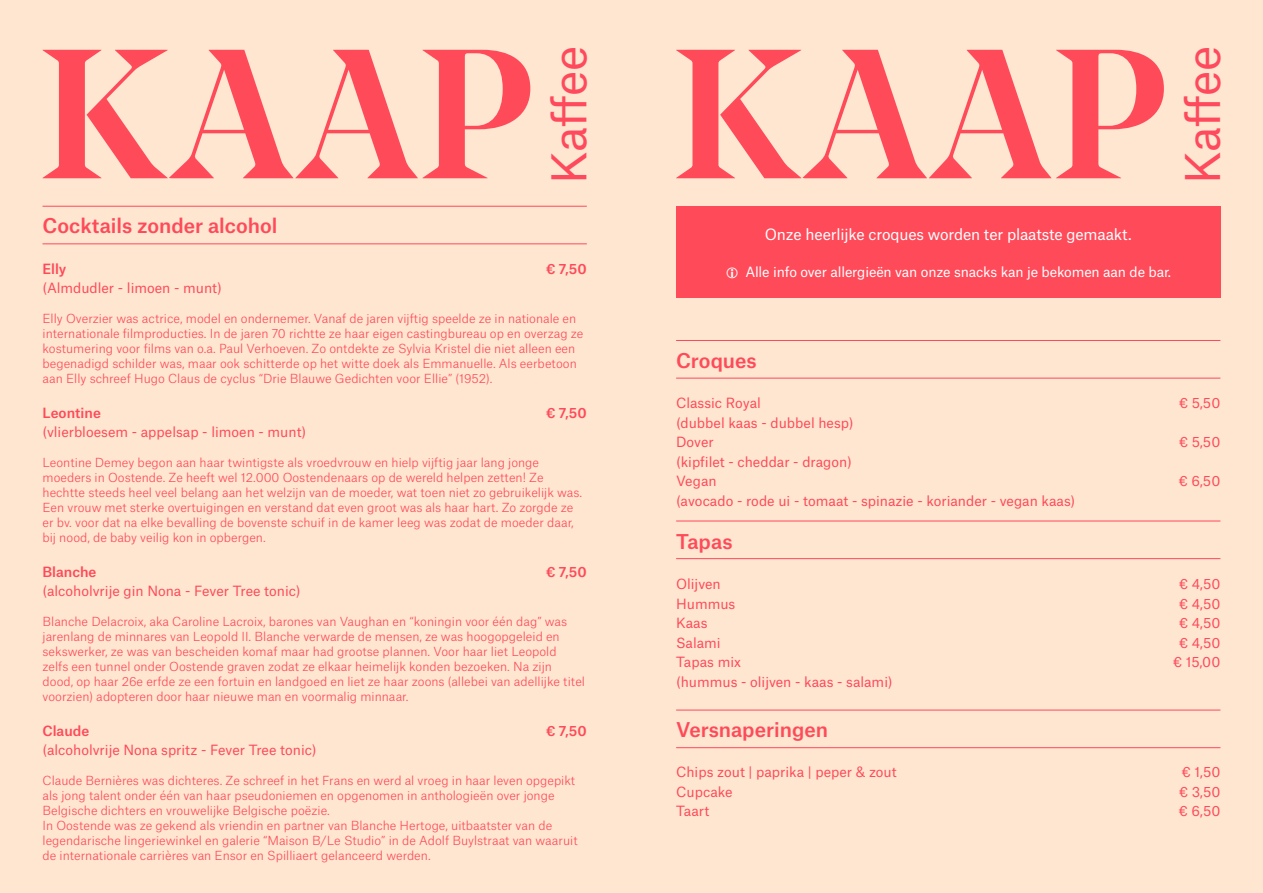
<style>
.page{position:relative;width:1263px;height:893px;background:#fee6d0}
.page>*{position:absolute;margin:0;border:0;box-sizing:border-box;transform-origin:0 0}
.t1{font:45.75px "Atlas Grotesk";letter-spacing:-.01em;color:#ff495c}
.t2{font:500 19.5px "Atlas Grotesk";color:#ff4a59}
.t3{font:15px "Atlas Grotesk";letter-spacing:-.01em;color:#fff}
.t4{font:13.5px "Atlas Grotesk";color:#ff4a59}
.t5{font:13.5px "Atlas Grotesk";letter-spacing:-.01em;color:#fff}
.t6{font:13.5px "Atlas Grotesk";color:#ff495c}
.t7{font:500 13.5px "Atlas Grotesk";color:#ff4a59}
.t8{font:300 12px/15px "Atlas Grotesk";color:#ff4a59}
</style>
<div class="page">
<svg style="left:676px;top:50px;width:488px;height:128px"></svg>
<hr style="left:676px;top:378px;width:544px;height:1px;background:#ff495c">
<hr style="left:676px;top:340px;width:544px;height:1px;background:#ff495c">
<hr style="left:676px;top:558px;width:544px;height:1px;background:#ff495c">
<hr style="left:676px;top:521px;width:544px;height:1px;background:#ff495c">
<hr style="left:676px;top:747px;width:544px;height:1px;background:#ff495c">
<hr style="left:676px;top:710px;width:544px;height:1px;background:#ff495c">
<hr style="left:43px;top:243px;width:544px;height:1px;background:#ff495c">
<hr style="left:43px;top:206px;width:544px;height:1px;background:#ff495c">
<svg style="left:43px;top:50px;width:487px;height:128px"></svg>
<div style="left:676px;top:207px;width:544px;height:91px;background:#ff4a59"></div>
<p class="t1" style="left:532px;top:184px;width:139px;rotate:-90deg">Kaffee</p>
<p class="t2" style="left:43px;top:210px;width:236px">Cocktails zonder alcohol</p>
<p class="t7" style="left:43px;top:258px;width:25px">Elly</p>
<p class="t7" style="left:546px;top:258px;width:42px">€ 7,50</p>
<p class="t4" style="left:43px;top:277px;width:181px">(Almdudler - limoen - munt)</p>
<p class="t8" style="left:43px;top:310px;width:542px">Elly Overzier was actrice, model en ondernemer. Vanaf de jaren vijftig speelde ze in nationale en internationale filmproducties. In de jaren 70 richtte ze haar eigen castingbureau op en overzag ze kostumering voor films van o.a. Paul Verhoeven. Zo ontdekte ze Sylvia Kristel die niet alleen een begenadigd schilder was, maar ook schitterde op het witte doek als Emmanuelle. Als eerbetoon aan Elly schreef Hugo Claus de cyclus “Drie Blauwe Gedichten voor Ellie” (1952).</p>
<p class="t7" style="left:43px;top:402px;width:60px">Leontine</p>
<p class="t7" style="left:546px;top:402px;width:42px">€ 7,50</p>
<p class="t4" style="left:43px;top:421px;width:265px">(vlierbloesem - appelsap - limoen - munt)</p>
<p class="t8" style="left:43px;top:454px;width:541px">Leontine Demey begon aan haar twintigste als vroedvrouw en hielp vijftig jaar lang jonge moeders in Oostende. Ze heeft wel 12.000 Oostendenaars op de wereld helpen zetten! Ze hechtte steeds heel veel belang aan het welzijn van de moeder, wat toen niet zo gebruikelijk was.<br>Een vrouw met sterke overtuigingen en verstand dat even groot was als haar hart. Zo zorgde ze er bv. voor dat na elke bevalling de bovenste schuif in de kamer leeg was zodat de moeder daar, bij nood, de baby veilig kon in opbergen.</p>
<p class="t7" style="left:43px;top:561px;width:55px">Blanche</p>
<p class="t7" style="left:546px;top:561px;width:42px">€ 7,50</p>
<p class="t4" style="left:43px;top:580px;width:260px">(alcoholvrije gin Nona - Fever Tree tonic)</p>
<p class="t8" style="left:43px;top:613px;width:544px">Blanche Delacroix, aka Caroline Lacroix, barones van Vaughan en “koningin voor één dag” was jarenlang de minnares van Leopold II. Blanche verwarde de mensen, ze was hoogopgeleid en sekswerker, ze was van bescheiden komaf maar had grootse plannen. Voor haar liet Leopold zelfs een tunnel onder Oostende graven zodat ze elkaar heimelijk konden bezoeken. Na zijn dood, op haar 26e erfde ze een fortuin en landgoed en liet ze haar zoons (allebei van adellijke titel voorzien) adopteren door haar nieuwe man en voormalig minnaar.</p>
<p class="t7" style="left:43px;top:720px;width:48px">Claude</p>
<p class="t7" style="left:546px;top:720px;width:42px">€ 7,50</p>
<p class="t4" style="left:43px;top:739px;width:276px">(alcoholvrije Nona spritz - Fever Tree tonic)</p>
<p class="t8" style="left:43px;top:772px;width:534px">Claude Bernières was dichteres. Ze schreef in het Frans en werd al vroeg in haar leven opgepikt als jong talent onder één van haar pseudoniemen en opgenomen in anthologieën over jonge<br>Belgische dichters en vrouwelijke Belgische poëzie.</p>
<p class="t8" style="left:43px;top:817px;width:537px">In Oostende was ze gekend als vriendin en partner van Blanche Hertoge, uitbaatster van de legendarische lingeriewinkel en galerie “Maison B/Le Studio” in de Adolf Buylstraat van waaruit de internationale carrières van Ensor en Spilliaert gelanceerd werden.</p>
<p class="t1" style="left:1166px;top:184px;width:139px;rotate:-90deg">Kaffee</p>
<p class="t3" style="left:765px;top:222px;width:369px">Onze heerlijke croques worden ter plaatste gemaakt.</p>
<p class="t5" style="left:745px;top:261px;width:427px">Alle info over allergieën van onze snacks kan je bekomen aan de bar.</p>
<p class="t2" style="left:676px;top:344px;width:82px">Croques</p>
<p class="t4" style="left:676px;top:392px;width:86px">Classic Royal</p>
<p class="t4" style="left:1179px;top:392px;width:43px">€ 5,50</p>
<p class="t4" style="left:676px;top:412px;width:179px">(dubbel kaas - dubbel hesp)</p>
<p class="t4" style="left:676px;top:431px;width:39px">Dover</p>
<p class="t4" style="left:1179px;top:431px;width:43px">€ 5,50</p>
<p class="t4" style="left:676px;top:451px;width:177px">(kipfilet - cheddar - dragon)</p>
<p class="t4" style="left:676px;top:470px;width:42px">Vegan</p>
<p class="t4" style="left:1179px;top:470px;width:43px">€ 6,50</p>
<p class="t4" style="left:676px;top:490px;width:401px">(avocado - rode ui - tomaat - spinazie - koriander - vegan kaas)</p>
<p class="t2" style="left:676px;top:525px;width:58px">Tapas</p>
<p class="t4" style="left:676px;top:573px;width:46px">Olijven</p>
<p class="t4" style="left:1179px;top:573px;width:43px">€ 4,50</p>
<p class="t4" style="left:676px;top:593px;width:61px">Hummus</p>
<p class="t4" style="left:1179px;top:593px;width:43px">€ 4,50</p>
<p class="t4" style="left:676px;top:612px;width:33px">Kaas</p>
<p class="t4" style="left:1179px;top:612px;width:43px">€ 4,50</p>
<p class="t6" style="left:676px;top:632px;width:46px">Salami</p>
<p class="t6" style="left:1179px;top:632px;width:43px">€ 4,50</p>
<p class="t6" style="left:676px;top:651px;width:66px">Tapas mix</p>
<p class="t6" style="left:1173px;top:651px;width:49px">€ 15,00</p>
<p class="t6" style="left:676px;top:671px;width:218px">(hummus - olijven - kaas - salami)</p>
<p class="t2" style="left:676px;top:713px;width:153px">Versnaperingen</p>
<p class="t4" style="left:676px;top:761px;width:222px">Chips zout | paprika | peper &amp; zout</p>
<p class="t4" style="left:1182px;top:761px;width:40px">€ 1,50</p>
<p class="t4" style="left:676px;top:781px;width:58px">Cupcake</p>
<p class="t4" style="left:1179px;top:781px;width:43px">€ 3,50</p>
<p class="t4" style="left:676px;top:800px;width:35px">Taart</p>
<p class="t4" style="left:1179px;top:800px;width:43px">€ 6,50</p>
</div>
